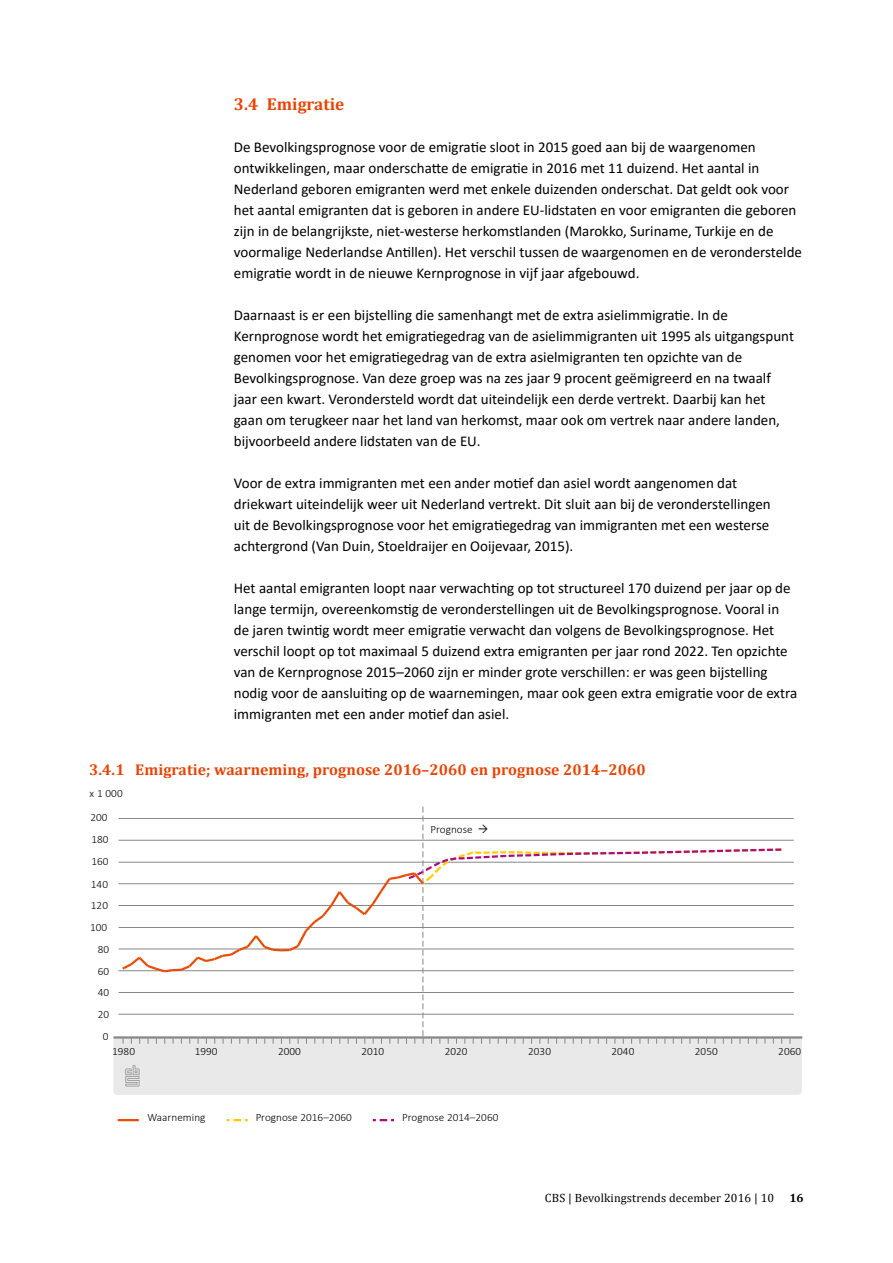
<style>
.page{position:relative;width:893px;height:1263px;background:#fff}
.page>*{position:absolute;margin:0;border:0;box-sizing:border-box;transform-origin:0 0}
.t1{font:700 17.25px "Cambria";color:#e84406}
.t2{font:700 15.6px "Cambria";letter-spacing:.005em;color:#e84406}
.t3{font:15px/21px "Calibri";color:#000}
.t4{font:12px "Cambria";letter-spacing:.01em;color:#000}
.t5{font:700 12px "Cambria";color:#000}
.t6{font:300 11.25px "Calibri";letter-spacing:.005em;color:#000}
</style>
<div class="page">
<hr style="left:118px;top:1119px;width:21px;height:2px;background:#e94c05">
<svg style="left:227px;top:1119px;width:21px;height:2px"></svg>
<svg style="left:373px;top:1119px;width:21px;height:2px"></svg>
<svg style="left:113px;top:807px;width:689px;height:288px"></svg>
<p class="t1" style="left:234px;top:94px;width:112px">3.4 Emigratie</p>
<p class="t3" style="left:234px;top:136px;width:570px">De Bevolkingsprognose voor de emigratie sloot in 2015 goed aan bij de waargenomen ontwikkelingen, maar onderschatte de emigratie in 2016 met 11 duizend. Het aantal in Nederland geboren emigranten werd met enkele duizenden onderschat. Dat geldt ook voor het aantal emigranten dat is geboren in andere EU-lidstaten en voor emigranten die geboren zijn in de belangrijkste, niet-westerse herkomstlanden (Marokko, Suriname, Turkije en de voormalige Nederlandse Antillen). Het verschil tussen de waargenomen en de veronderstelde emigratie wordt in de nieuwe Kernprognose in vijf jaar afgebouwd.</p>
<p class="t3" style="left:234px;top:304px;width:562px">Daarnaast is er een bijstelling die samenhangt met de extra asielimmigratie. In de Kernprognose wordt het emigratiegedrag van de asielimmigranten uit 1995 als uitgangspunt genomen voor het emigratiegedrag van de extra asielmigranten ten opzichte van de Bevolkingsprognose. Van deze groep was na zes jaar 9 procent geëmigreerd en na twaalf jaar een kwart. Verondersteld wordt dat uiteindelijk een derde vertrekt. Daarbij kan het gaan om terugkeer naar het land van herkomst, maar ook om vertrek naar andere landen, bijvoorbeeld andere lidstaten van de EU.</p>
<p class="t3" style="left:234px;top:472px;width:538px">Voor de extra immigranten met een ander motief dan asiel wordt aangenomen dat driekwart uiteindelijk weer uit Nederland vertrekt. Dit sluit aan bij de veronderstellingen uit de Bevolkingsprognose voor het emigratiegedrag van immigranten met een westerse achtergrond (Van Duin, Stoeldraijer en Ooijevaar, 2015).</p>
<p class="t3" style="left:234px;top:577px;width:565px">Het aantal emigranten loopt naar verwachting op tot structureel 170 duizend per jaar op de lange termijn, overeenkomstig de veronderstellingen uit de Bevolkingsprognose. Vooral in de jaren twintig wordt meer emigratie verwacht dan volgens de Bevolkingsprognose. Het verschil loopt op tot maximaal 5 duizend extra emigranten per jaar rond 2022. Ten opzichte van de Kernprognose 2015–2060 zijn er minder grote verschillen: er was geen bijstelling nodig voor de aansluiting op de waarnemingen, maar ook geen extra emigratie voor de extra immigranten met een ander motief dan asiel.</p>
<p class="t2" style="left:89px;top:760px;width:558px">3.4.1 Emigratie; waarneming, prognose 2016–2060 en prognose 2014–2060</p>
<p class="t6" style="left:90px;top:786px;width:35px">x 1 000</p>
<p class="t6" style="left:90px;top:811px;width:19px">200</p>
<p class="t6" style="left:91px;top:832px;width:19px">180</p>
<p class="t6" style="left:91px;top:854px;width:19px">160</p>
<p class="t6" style="left:91px;top:877px;width:19px">140</p>
<p class="t6" style="left:91px;top:898px;width:19px">120</p>
<p class="t6" style="left:90px;top:920px;width:19px">100</p>
<p class="t6" style="left:98px;top:942px;width:13px">80</p>
<p class="t6" style="left:98px;top:964px;width:13px">60</p>
<p class="t6" style="left:98px;top:985px;width:13px">40</p>
<p class="t6" style="left:98px;top:1007px;width:13px">20</p>
<p class="t6" style="left:103px;top:1029px;width:7px">0</p>
<p class="t6" style="left:431px;top:822px;width:44px">Prognose</p>
<p class="t6" style="left:112px;top:1044px;width:24px">1980</p>
<p class="t6" style="left:195px;top:1044px;width:24px">1990</p>
<p class="t6" style="left:278px;top:1044px;width:24px">2000</p>
<p class="t6" style="left:361px;top:1044px;width:24px">2010</p>
<p class="t6" style="left:445px;top:1044px;width:24px">2020</p>
<p class="t6" style="left:528px;top:1044px;width:24px">2030</p>
<p class="t6" style="left:611px;top:1044px;width:24px">2040</p>
<p class="t6" style="left:695px;top:1044px;width:24px">2050</p>
<p class="t6" style="left:778px;top:1044px;width:24px">2060</p>
<p class="t6" style="left:147px;top:1110px;width:60px">Waarneming</p>
<p class="t6" style="left:256px;top:1110px;width:98px">Prognose 2016–2060</p>
<p class="t6" style="left:402px;top:1110px;width:98px">Prognose 2014–2060</p>
<p class="t4" style="left:545px;top:1191px;width:231px">CBS | Bevolkingstrends december 2016 | 10</p>
<p class="t5" style="left:789px;top:1191px;width:16px">16</p>
</div>
